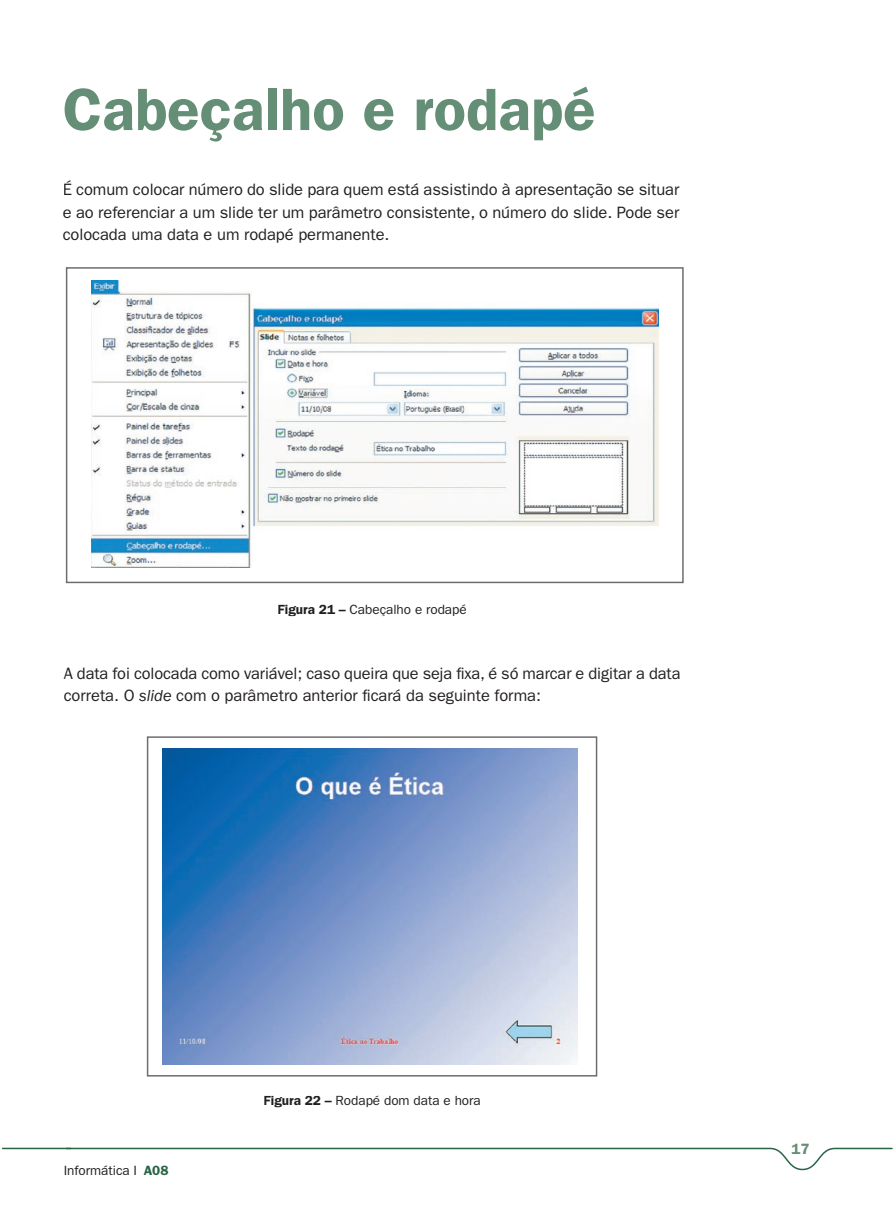
<style>
.page{position:relative;width:893px;height:1212px;background:#fff}
.page>*{position:absolute;margin:0;border:0;box-sizing:border-box;transform-origin:0 0}
.t1{font:600 60px "Franklin Gothic LT";color:#658e76}
.t2{font:16.5px/22.5px "Franklin Gothic LT";letter-spacing:-.005em;color:#231f20;text-align:justify}
.t3{font:600 15px "Franklin Gothic LT";color:#658e76}
.t4{font:13.5px "Franklin Gothic LT";letter-spacing:-.005em;color:#231f20}
.s1{font-weight:600}
.s2{font-style:italic}
.s3{font-weight:600;color:#286446}
</style>
<div class="page">
<svg style="left:65px;top:1147px;width:828px;height:24px"></svg>
<hr style="left:2px;top:1148px;width:69px;height:1px;background:#286446">
<img style="left:91px;top:280px;width:567px;height:287px">
<div style="left:66px;top:267px;width:618px;height:316px;border:2px solid #6c6d70"></div>
<img style="left:162px;top:748px;width:415px;height:316px">
<div style="left:147px;top:736px;width:450px;height:340px;border:2px solid #6c6d70"></div>
<h1 class="t1" style="left:63px;top:74px;width:534px">Cabeçalho e rodapé</h1>
<p class="t2" style="left:63px;top:178px;width:618px">É comum colocar número do slide para quem está assistindo à apresentação se situar e ao referenciar a um slide ter um parâmetro consistente, o número do slide. Pode ser colocada uma data e um rodapé permanente.</p>
<p class="t4" style="left:277px;top:601px;width:191px"><span class="s1">Figura 21 –</span> Cabeçalho e rodapé</p>
<p class="t2" style="left:64px;top:662px;width:618px">A data foi colocada como variável; caso queira que seja fixa, é só marcar e digitar a data correta. O <span class="s2">slide</span> com o parâmetro anterior ficará da seguinte forma:</p>
<p class="t4" style="left:64px;top:1162px;width:106px">Informática I <span class="s3">A08</span></p>
<p class="t4" style="left:263px;top:1093px;width:219px"><span class="s1">Figura 22 –</span> Rodapé dom data e hora</p>
<p class="t3" style="left:792px;top:1140px;width:19px">17</p>
</div>
